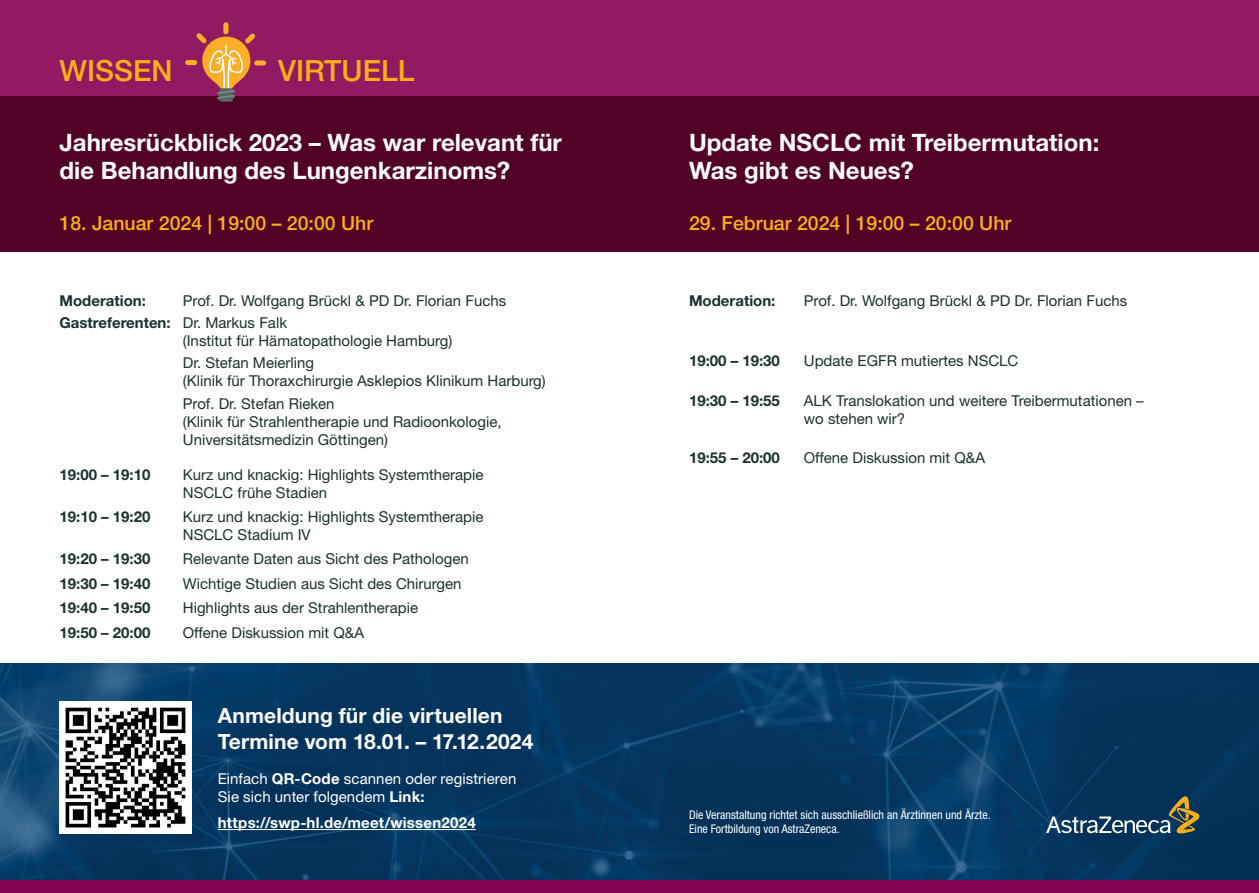
<style>
.page{position:relative;width:1259px;height:893px;background:#fff}
.page>*{position:absolute;margin:0;border:0;box-sizing:border-box;transform-origin:0 0}
.t1{font:500 29.25px "Helvetica Neue LT";color:#faaf18}
.t2{font:700 24px/28.8px "Helvetica Neue LT";color:#fff}
.t3{font:700 21px/25.2px "Helvetica Neue LT";letter-spacing:.005em;color:#fff}
.t4{font:500 19.5px "Helvetica Neue LT";color:#faaf18}
.t5{font:15px/18px "Helvetica Neue LT";color:#1b3030}
.t6{font:700 15px "Helvetica Neue LT";color:#1b3030}
.t7{font:15px/18px "Helvetica Neue LT";letter-spacing:.005em;color:#fff}
.t8{font:700 15px "Helvetica Neue LT";letter-spacing:.015em;color:#fff}
.t9{font:condensed 12px/14.4px "Helvetica Neue";color:#fff}
.s1{font-weight:700}
</style>
<div class="page">
<div style="left:0;top:0;width:1259px;height:252px;background:#911a63"></div>
<div style="left:0;top:96px;width:1259px;height:156px;background:#510225"></div>
<img style="left:0;top:663px;width:1259px;height:217px">
<hr style="left:218px;top:829px;width:258px;height:1px;background:#fff">
<div style="left:60px;top:701px;width:132px;height:133px;background:#fff"></div>
<img style="left:65px;top:707px;width:121px;height:121px">
<svg style="left:1046px;top:796px;width:156px;height:38px;background:#335369"></svg>
<div style="left:223px;top:22px;width:5px;height:12px;background:#fbae26;border-radius:3px"></div>
<div style="left:185px;top:60px;width:12px;height:5px;background:#fbae26;border-radius:3px"></div>
<div style="left:254px;top:60px;width:12px;height:6px;background:#fbae26;border-radius:3px"></div>
<svg style="left:196px;top:33px;width:59px;height:69px"></svg>
<div style="left:0;top:880px;width:1259px;height:13px;background:#850152"></div>
<h1 class="t1" style="left:60px;top:53px;width:115px">WISSEN</h1>
<h1 class="t1" style="left:278px;top:53px;width:138px">VIRTUELL</h1>
<h2 class="t2" style="left:60px;top:127px;width:504px">Jahresrückblick 2023 – Was war relevant für die Behandlung des Lungenkarzinoms?</h2>
<h2 class="t2" style="left:689px;top:127px;width:412px">Update NSCLC mit Treibermutation:<br>Was gibt es Neues?</h2>
<h3 class="t4" style="left:60px;top:212px;width:315px">18. Januar 2024 | 19:00 – 20:00 Uhr</h3>
<h3 class="t4" style="left:689px;top:212px;width:324px">29. Februar 2024 | 19:00 – 20:00 Uhr</h3>
<p class="t5" style="left:60px;top:289px;width:448px;line-height:22.2px;text-indent:123px">Prof. Dr. Wolfgang Brückl &amp; PD Dr. Florian Fuchs<br><span class="s1">Gastreferenten:</span> Dr. Markus Falk</p>
<p class="t5" style="left:183px;top:329px;width:271px;line-height:22.2px">(Institut für Hämatopathologie Hamburg)<br>Dr. Stefan Meierling</p>
<p class="t5" style="left:183px;top:370px;width:364px;line-height:22.2px">(Klinik für Thoraxchirurgie Asklepios Klinikum Harburg)<br>Prof. Dr. Stefan Rieken</p>
<p class="t5" style="left:183px;top:412px;width:320px">(Klinik für Strahlentherapie und Radioonkologie,<br>Universitätsmedizin Göttingen)</p>
<p class="t6" style="left:60px;top:465px;width:92px">19:00 – 19:10</p>
<p class="t5" style="left:183px;top:465px;width:302px">Kurz und knackig: Highlights Systemtherapie<br>NSCLC frühe Stadien</p>
<p class="t6" style="left:60px;top:507px;width:92px">19:10 – 19:20</p>
<p class="t5" style="left:183px;top:507px;width:302px">Kurz und knackig: Highlights Systemtherapie<br>NSCLC Stadium IV</p>
<p class="t6" style="left:60px;top:550px;width:92px">19:20 – 19:30</p>
<p class="t5" style="left:183px;top:550px;width:287px">Relevante Daten aus Sicht des Pathologen</p>
<p class="t6" style="left:60px;top:574px;width:92px">19:30 – 19:40</p>
<p class="t5" style="left:183px;top:574px;width:280px">Wichtige Studien aus Sicht des Chirurgen</p>
<p class="t6" style="left:60px;top:598px;width:92px">19:40 – 19:50</p>
<p class="t5" style="left:183px;top:599px;width:237px">Highlights aus der Strahlentherapie</p>
<p class="t6" style="left:60px;top:623px;width:92px">19:50 – 20:00</p>
<p class="t5" style="left:183px;top:623px;width:183px">Offene Diskussion mit Q&amp;A</p>
<p class="t6" style="left:60px;top:291px;width:88px">Moderation:</p>
<p class="t6" style="left:689px;top:291px;width:88px">Moderation:</p>
<p class="t5" style="left:804px;top:291px;width:325px">Prof. Dr. Wolfgang Brückl &amp; PD Dr. Florian Fuchs</p>
<p class="t6" style="left:689px;top:352px;width:92px">19:00 – 19:30</p>
<p class="t5" style="left:804px;top:352px;width:216px">Update EGFR mutiertes NSCLC</p>
<p class="t6" style="left:689px;top:391px;width:92px">19:30 – 19:55</p>
<p class="t5" style="left:804px;top:391px;width:341px">ALK Translokation und weitere Treibermutationen – wo stehen wir?</p>
<p class="t6" style="left:689px;top:448px;width:92px">19:55 – 20:00</p>
<p class="t5" style="left:804px;top:448px;width:183px">Offene Diskussion mit Q&amp;A</p>
<h3 class="t3" style="left:218px;top:703px;width:317px">Anmeldung für die virtuellen<br>Termine vom 18.01. – 17.12.2024</h3>
<p class="t7" style="left:218px;top:769px;width:300px">Einfach <span class="s1">QR-Code</span> scannen oder registrieren<br>Sie sich unter folgendem <span class="s1">Link:</span></p>
<p class="t8" style="left:218px;top:813px;width:259px">https://swp-hl.de/meet/wissen2024</p>
<p class="t9" style="left:689px;top:807px;width:303px">Die Veranstaltung richtet sich ausschließlich an Ärztinnen und Ärzte.<br>Eine Fortbildung von AstraZeneca.</p>
</div>
